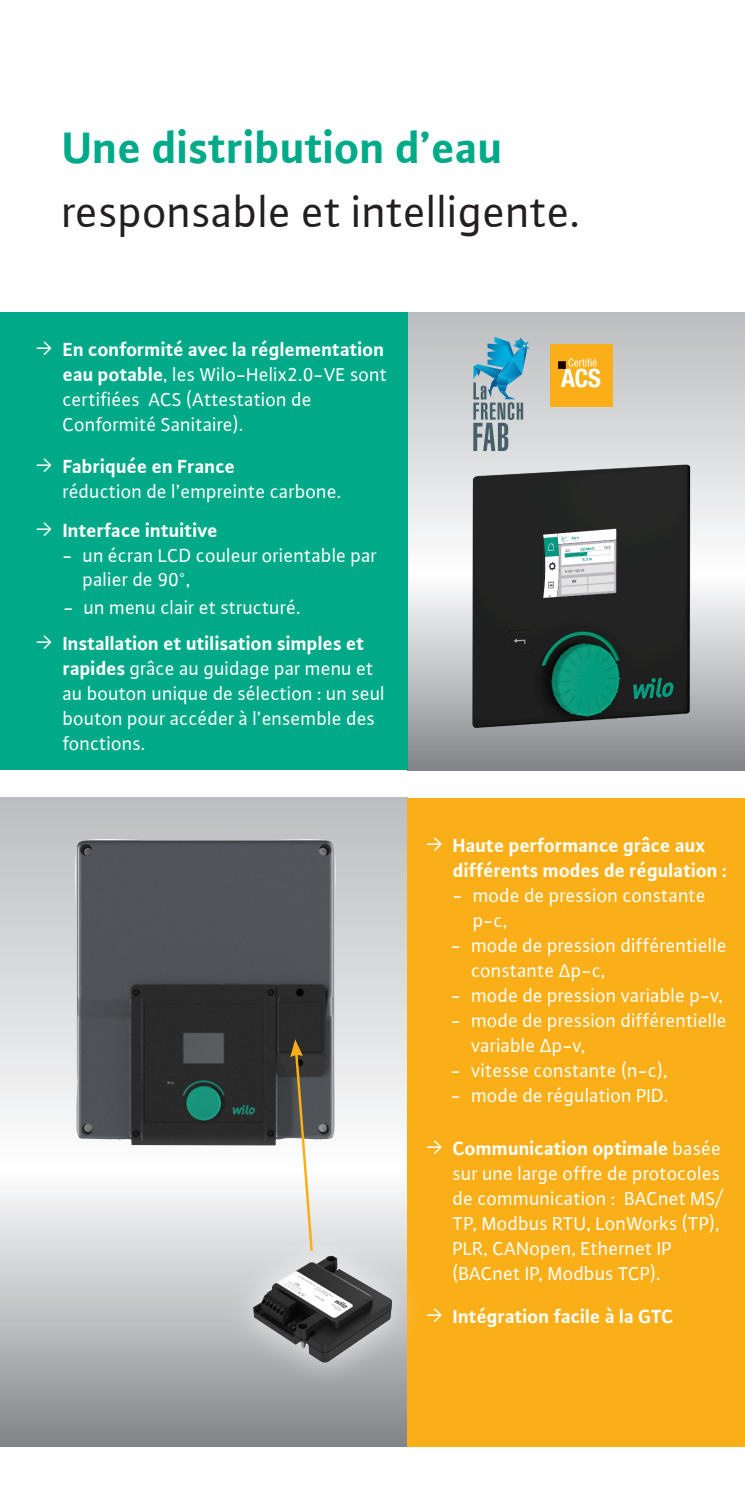
<style>
.page{position:relative;width:745px;height:1489px;background:#fff}
.page>*{position:absolute;margin:0;border:0;box-sizing:border-box;transform-origin:0 0}
.Headline_schwarz{font:46.25px "WILO Plus Global";color:#231f20}
.t1{font:700 46.25px "WILO Plus Global";color:#0a8}
.Wilo_Copy_8pt_white{font:20px/25px "WILO Plus Global";color:#fff}
.Wilo_Copy_8pt_white-2{font:700 20px/25px "WILO Plus Global";color:#fff}
.s1{font-family:"WILO Pict";font-size:23.75px}
.s2{font-weight:700}
.s3{font-family:"WILO Pict";font-weight:400;font-size:23.75px}
</style>
<div class="page">
<hr style="left:744px;top:797px;width:1px;height:650px;background:#faaf18">
<svg style="left:744px;top:313px;width:1px;height:457px"></svg>
<svg style="left:407px;top:313px;width:337px;height:457px;background:#c6c9ca"></svg>
<svg style="left:0;top:1240px;width:407px;height:206px;background:#abadaf"></svg>
<img style="left:0;top:797px;width:407px;height:443px">
<div style="left:0;top:313px;width:407px;height:457px;background:#0a8"></div>
<div style="left:407px;top:797px;width:337px;height:649px;background:#faaf18"></div>
<img style="left:443px;top:443px;width:271px;height:311px">
<svg style="left:473px;top:337px;width:56px;height:114px;background:#83acbb"></svg>
<div style="left:549px;top:344px;width:63px;height:62px;background:#faaf18"></div>
<svg style="left:558px;top:358px;width:42px;height:29px"></svg>
<div style="left:221px;top:1223px;width:204px;height:171px;background:#fff;opacity:.75"></div>
<img style="left:253px;top:1255px;width:139px;height:107px">
<svg style="left:290px;top:1039px;width:24px;height:214px"></svg>
<p class="t1" style="left:62px;top:119px;width:442px">Une distribution d’eau</p>
<p class="Headline_schwarz" style="left:62px;top:184px;width:520px">responsable et intelligente.</p>
<p class="Wilo_Copy_8pt_white" style="left:63px;top:336px;width:326px;text-indent:-27px"><span class="s1">ƒ</span> <span class="s2">En conformité avec la réglementation eau potable</span>, les Wilo-Helix2.0-VE sont certifiées ACS (Attestation de Conformité Sanitaire).</p>
<p class="Wilo_Copy_8pt_white" style="left:63px;top:454px;width:280px;text-indent:-27px"><span class="s1">ƒ</span> <span class="s2">Fabriquée en France<br></span>réduction de l’empreinte carbone.</p>
<p class="Wilo_Copy_8pt_white-2" style="left:35px;top:518px;width:184px"><span class="s3">ƒ</span> Interface intuitive</p>
<p class="Wilo_Copy_8pt_white" style="left:83px;top:543px;width:296px;line-height:24px;text-indent:-20px">- un écran LCD couleur orientable par palier de 90°,</p>
<p class="Wilo_Copy_8pt_white" style="left:64px;top:594px;width:238px">- un menu clair et structuré.</p>
<p class="Wilo_Copy_8pt_white" style="left:63px;top:631px;width:324px;text-indent:-27px"><span class="s1">ƒ</span> <span class="s2">Installation et utilisation simples et rapides</span> grâce au guidage par menu et au bouton unique de sélection : un seul bouton pour accéder à l’ensemble des fonctions.</p>
<p class="Wilo_Copy_8pt_white-2" style="left:452px;top:832px;width:275px;text-indent:-27px"><span class="s3">ƒ</span> Haute performance grâce aux différents modes de régulation :</p>
<p class="Wilo_Copy_8pt_white" style="left:473px;top:882px;width:234px;text-indent:-20px">- mode de pression constante p-c,</p>
<p class="Wilo_Copy_8pt_white" style="left:471px;top:932px;width:257px;text-indent:-20px">- mode de pression différentielle constante ∆p-c,</p>
<p class="Wilo_Copy_8pt_white" style="left:451px;top:982px;width:273px">- mode de pression variable p-v,</p>
<p class="Wilo_Copy_8pt_white" style="left:471px;top:1007px;width:257px;text-indent:-20px">- mode de pression différentielle variable ∆p-v,</p>
<p class="Wilo_Copy_8pt_white" style="left:451px;top:1057px;width:218px">- vitesse constante (n-c),</p>
<p class="Wilo_Copy_8pt_white" style="left:451px;top:1082px;width:219px">- mode de régulation PID.</p>
<p class="Wilo_Copy_8pt_white" style="left:452px;top:1135px;width:270px;text-indent:-27px"><span class="s1">ƒ</span> <span class="s2">Communication optimale</span> basée sur une large offre de protocoles de communication : BACnet MS/<br>TP, Modbus RTU, LonWorks (TP),<br>PLR, CANopen, Ethernet IP (BACnet IP, Modbus TCP).</p>
<p class="Wilo_Copy_8pt_white-2" style="left:425px;top:1303px;width:249px"><span class="s3">ƒ</span> Intégration facile à la GTC</p>
</div>
